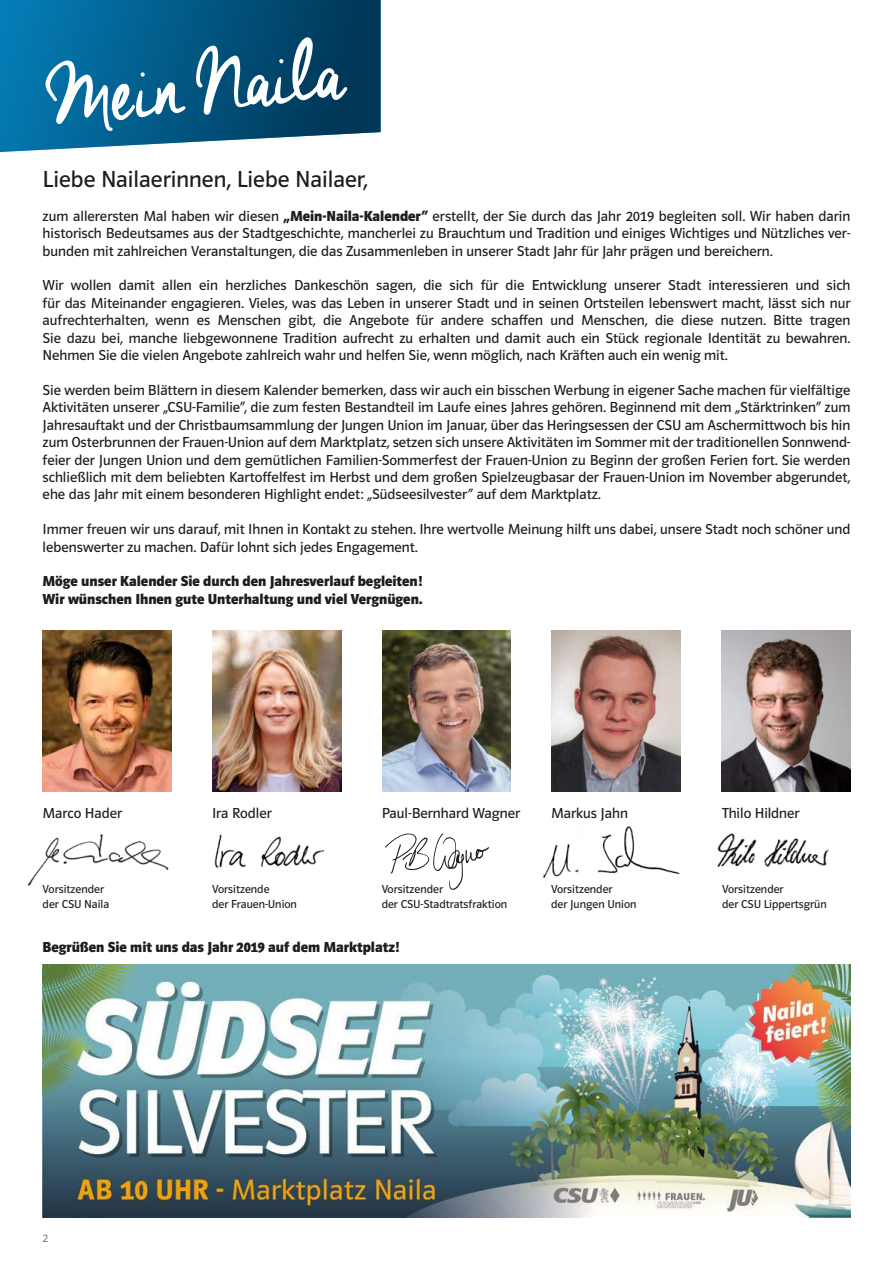
<style>
.page{position:relative;width:893px;height:1263px;background:#fff}
.page>*{position:absolute;margin:0;border:0;box-sizing:border-box;transform-origin:0 0}
.t1{font:24px "Polo 22 Buch";color:#1d1d1b}
.t2{font:15px/17.4px "Polo 22 Buch";color:#1d1d1b;text-align:justify}
.t3{font:700 15px/17.4px "Polo 22";color:#1d1d1b}
.t4{font:12px "Polo 22 Buch";color:#1d1d1b}
.t5{font:12px "Polo 22 Buch";color:#878787}
.s1{font-family:"Polo 22";font-weight:700}
</style>
<div class="page">
<img style="left:28px;top:834px;width:141px;height:52px">
<img style="left:43px;top:964px;width:807px;height:253px">
<img style="left:43px;top:631px;width:128px;height:161px">
<img style="left:212px;top:631px;width:129px;height:161px">
<img style="left:382px;top:631px;width:129px;height:161px">
<img style="left:552px;top:631px;width:129px;height:161px">
<img style="left:722px;top:631px;width:128px;height:161px">
<img style="left:214px;top:835px;width:109px;height:33px">
<img style="left:542px;top:826px;width:138px;height:53px">
<svg style="left:385px;top:833px;width:104px;height:57px"></svg>
<img style="left:717px;top:833px;width:112px;height:35px">
<svg style="left:0;top:0;width:381px;height:152px;background:#226f96"></svg>
<svg style="left:45px;top:37px;width:302px;height:94px"></svg>
<h1 class="t1" style="left:43px;top:166px;width:327px">Liebe Nailaerinnen, Liebe Nailaer,</h1>
<p class="t2" style="left:43px;top:207px;width:809px">zum allerersten Mal haben wir diesen <span class="s1">„Mein-Naila-Kalender“</span> erstellt, der Sie durch das Jahr 2019 begleiten soll. Wir haben darin historisch Bedeutsames aus der Stadtgeschichte, mancherlei zu Brauchtum und Tradition und einiges Wichtiges und Nützliches ver&shy;bunden mit zahlreichen Veranstaltungen, die das Zusammenleben in unserer Stadt Jahr für Jahr prägen und bereichern.</p>
<p class="t2" style="left:43px;top:277px;width:809px">Wir wollen damit allen ein herzliches Dankeschön sagen, die sich für die Entwicklung unserer Stadt interessieren und sich für das Miteinander engagieren. Vieles, was das Leben in unserer Stadt und in seinen Ortsteilen lebenswert macht, lässt sich nur aufrechterhalten, wenn es Menschen gibt, die Angebote für andere schaffen und Menschen, die diese nutzen. Bitte tragen Sie dazu bei, manche liebgewonnene Tradition aufrecht zu erhalten und damit auch ein Stück regionale Identität zu bewahren.<br>Nehmen Sie die vielen Angebote zahlreich wahr und helfen Sie, wenn möglich, nach Kräften auch ein wenig mit.</p>
<p class="t2" style="left:43px;top:381px;width:809px">Sie werden beim Blättern in diesem Kalender bemerken, dass wir auch ein bisschen Werbung in eigener Sache machen für vielfältige Aktivitäten unserer „CSU-Familie“, die zum festen Bestandteil im Laufe eines Jahres gehören. Beginnend mit dem „Stärktrinken“ zum Jahresauftakt und der Christbaumsammlung der Jungen Union im Januar, über das Heringsessen der CSU am Aschermittwoch bis hin zum Osterbrunnen der Frauen-Union auf dem Marktplatz, setzen sich unsere Aktivitäten im Sommer mit der traditionellen Sonnwend&shy;feier der Jungen Union und dem gemütlichen Familien-Sommerfest der Frauen-Union zu Beginn der großen Ferien fort. Sie werden schließlich mit dem beliebten Kartoffelfest im Herbst und dem großen Spielzeugbasar der Frauen-Union im November abgerundet, ehe das Jahr mit einem besonderen Highlight endet: „Südseesilvester“ auf dem Marktplatz.</p>
<p class="t2" style="left:43px;top:520px;width:809px">Immer freuen wir uns darauf, mit Ihnen in Kontakt zu stehen. Ihre wertvolle Meinung hilft uns dabei, unsere Stadt noch schöner und lebenswerter zu machen. Dafür lohnt sich jedes Engagement.</p>
<p class="t3" style="left:43px;top:573px;width:382px">Möge unser Kalender Sie durch den Jahresverlauf begleiten!<br>Wir wünschen Ihnen gute Unterhaltung und viel Vergnügen.</p>
<p class="t2" style="left:43px;top:804px;width:81px">Marco Hader</p>
<p class="t2" style="left:212px;top:804px;width:61px">Ira Rodler</p>
<p class="t2" style="left:382px;top:804px;width:140px">Paul-Bernhard Wagner</p>
<p class="t2" style="left:551px;top:804px;width:78px">Markus Jahn</p>
<p class="t2" style="left:722px;top:804px;width:79px">Thilo Hildner</p>
<p class="t4" style="left:43px;top:883px;width:63px">Vorsitzender</p>
<p class="t4" style="left:212px;top:883px;width:59px">Vorsitzende</p>
<p class="t4" style="left:382px;top:883px;width:63px">Vorsitzender</p>
<p class="t4" style="left:551px;top:883px;width:63px">Vorsitzender</p>
<p class="t4" style="left:722px;top:883px;width:63px">Vorsitzender</p>
<p class="t4" style="left:43px;top:897px;width:68px">der CSU Naila</p>
<p class="t4" style="left:212px;top:897px;width:86px">der Frauen-Union</p>
<p class="t4" style="left:382px;top:897px;width:127px">der CSU-Stadtratsfraktion</p>
<p class="t4" style="left:551px;top:897px;width:87px">der Jungen Union</p>
<p class="t4" style="left:722px;top:897px;width:106px">der CSU Lippertsgrün</p>
<p class="t3" style="left:43px;top:938px;width:359px">Begrüßen Sie mit uns das Jahr 2019 auf dem Marktplatz!</p>
<p class="t5" style="left:43px;top:1231px;width:7px">2</p>
</div>
